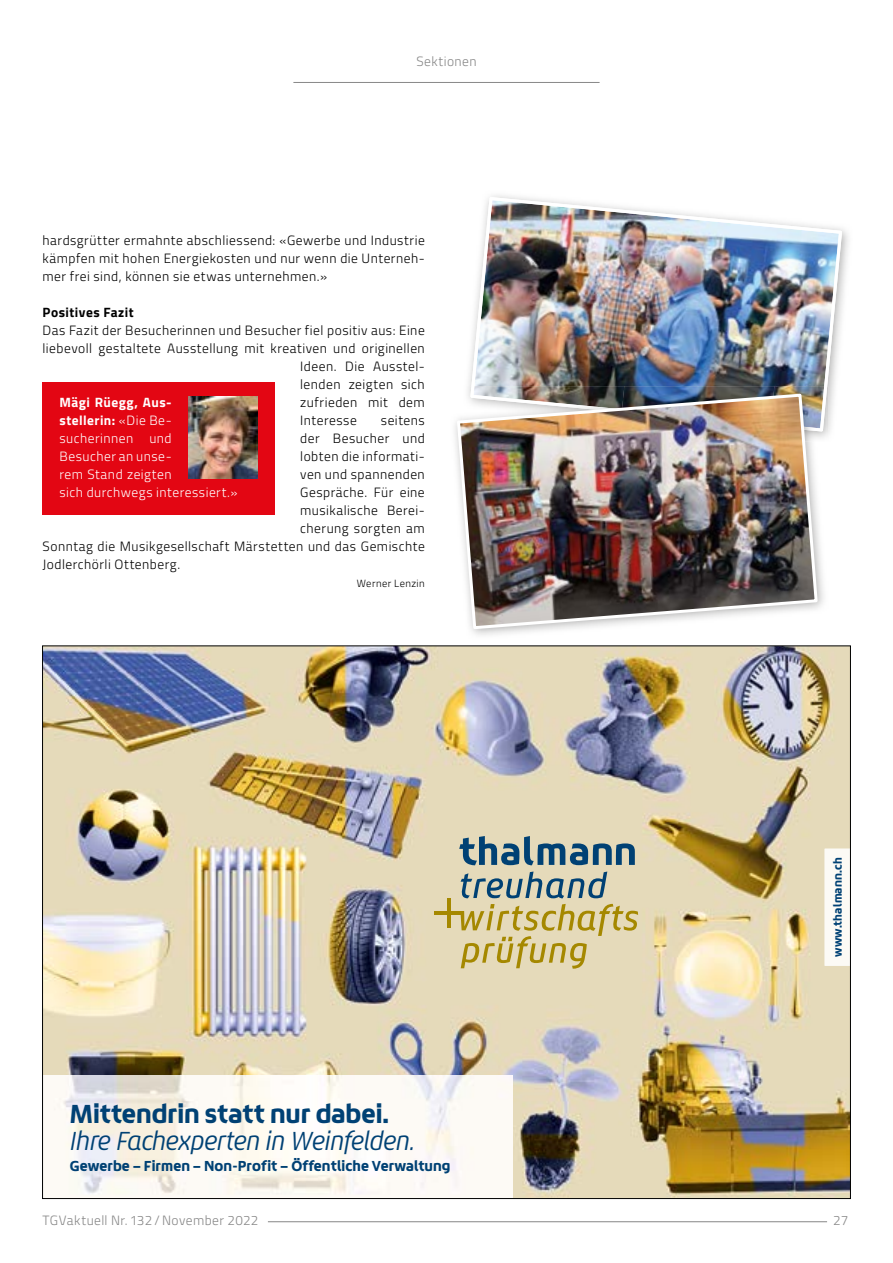
<style>
.page{position:relative;width:893px;height:1263px;background:#fff}
.page>*{position:absolute;margin:0;border:0;box-sizing:border-box;transform-origin:0 0}
.t1{font:27px "Chypre Nor Reg It";letter-spacing:-.01em;color:#004174}
.t2{font:27px "Chypre Nor Bla";color:#004174}
.t3{font:15px "Chypre Nor Bla";letter-spacing:.005em;color:#004174}
.t4{font:300 13.5px/18px "Titillium Web";letter-spacing:.035em;color:#000;text-align:justify}
.t5{font:300 13.5px/18px "Titillium Web";letter-spacing:.035em;color:#fff}
.t6{font:300 13.5px "Titillium Web";letter-spacing:.03em;color:#878787}
.t7{font:700 13.5px "Titillium Web";letter-spacing:.035em;color:#000}
.t8{font:12px "Chypre Nor Bla";letter-spacing:.015em;color:#004174}
.t9{font:300 10.5px "Titillium Web";letter-spacing:.04em;color:#000}
.s1{font-weight:700}
</style>
<div class="page">
<hr style="left:268px;top:1221px;width:559px;height:1px;background:#878787">
<img style="left:44px;top:647px;width:805px;height:550px">
<img style="left:44px;top:1075px;width:468px;height:122px">
<div style="left:825px;top:849px;width:24px;height:117px;background:#fcfaf5"></div>
<svg style="left:461px;top:871px;width:146px;height:27px"></svg>
<hr style="left:447px;top:898px;width:4px;height:29px;background:#a58800">
<hr style="left:434px;top:911px;width:30px;height:3px;background:#a58800">
<svg style="left:460px;top:904px;width:178px;height:65px"></svg>
<svg style="left:459px;top:836px;width:176px;height:29px"></svg>
<div style="left:43px;top:383px;width:232px;height:132px;background:#e30613"></div>
<img style="left:189px;top:396px;width:68px;height:83px">
<hr style="left:293px;top:82px;width:307px;height:1px;background:#878787">
<img style="left:470px;top:197px;width:372px;height:234px">
<img style="left:470px;top:386px;width:357px;height:45px">
<img style="left:455px;top:392px;width:364px;height:239px">
<p class="t6" style="left:416px;top:52px;width:62px">Sektionen</p>
<p class="t4" style="left:43px;top:230px;width:384px">hardsgrütter ermahnte abschliessend: «Gewerbe und Industrie kämpfen mit hohen Energiekosten und nur wenn die Unterneh&shy;mer frei sind, können sie etwas unternehmen.»</p>
<p class="t7" style="left:43px;top:302px;width:93px">Positives Fazit</p>
<p class="t4" style="left:43px;top:320px;width:384px">Das Fazit der Besucherinnen und Besucher fiel positiv aus: Eine</p>
<p class="t4" style="left:43px;top:338px;width:384px">liebevoll gestaltete Ausstellung mit kreativen und originellen</p>
<p class="t4" style="left:300px;top:356px;width:126px">Ideen. Die Ausstel-</p>
<p class="t4" style="left:300px;top:374px;width:126px">lenden zeigten sich</p>
<p class="t4" style="left:300px;top:392px;width:126px">zufrieden mit dem</p>
<p class="t4" style="left:300px;top:410px;width:58px">Interesse</p>
<p class="t4" style="left:381px;top:410px;width:45px">seitens</p>
<p class="t4" style="left:300px;top:428px;width:126px">der Besucher und</p>
<p class="t4" style="left:300px;top:446px;width:126px">lobten die informati-</p>
<p class="t4" style="left:300px;top:464px;width:126px">ven und spannenden</p>
<p class="t4" style="left:300px;top:482px;width:126px">Gespräche. Für eine</p>
<p class="t4" style="left:300px;top:500px;width:126px">musikalische Berei-</p>
<p class="t4" style="left:300px;top:518px;width:126px">cherung sorgten am</p>
<p class="t4" style="left:43px;top:536px;width:384px">Sonntag die Musikgesellschaft Märstetten und das Gemischte</p>
<p class="t4" style="left:43px;top:554px;width:139px">Jodlerchörli Ottenberg.</p>
<p class="t9" style="left:357px;top:575px;width:69px">Werner Lenzin</p>
<p class="t5" style="left:60px;top:392px;width:179px"><span class="s1">Mägi Rüegg, Aus-<br>stellerin:</span> «Die Be&shy;sucherinnen und<br>Besucher an unse-<br>rem Stand zeigten<br>sich durchwegs interessiert.»</p>
<h1 class="t2" style="left:70px;top:1098px;width:321px">Mittendrin statt nur dabei.</h1>
<h1 class="t1" style="left:70px;top:1125px;width:346px">Ihre Fachexperten in Weinfelden.</h1>
<p class="t3" style="left:70px;top:1157px;width:382px">Gewerbe – Firmen – Non-Profit – Öffentliche Verwaltung</p>
<p class="t8" style="left:831px;top:957px;width:102px;rotate:-90deg">www.thalmann.ch</p>
<p class="t6" style="left:43px;top:1211px;width:217px">TGVaktuell Nr. 132 / November 2022</p>
<p class="t6" style="left:833px;top:1211px;width:17px">27</p>
</div>
